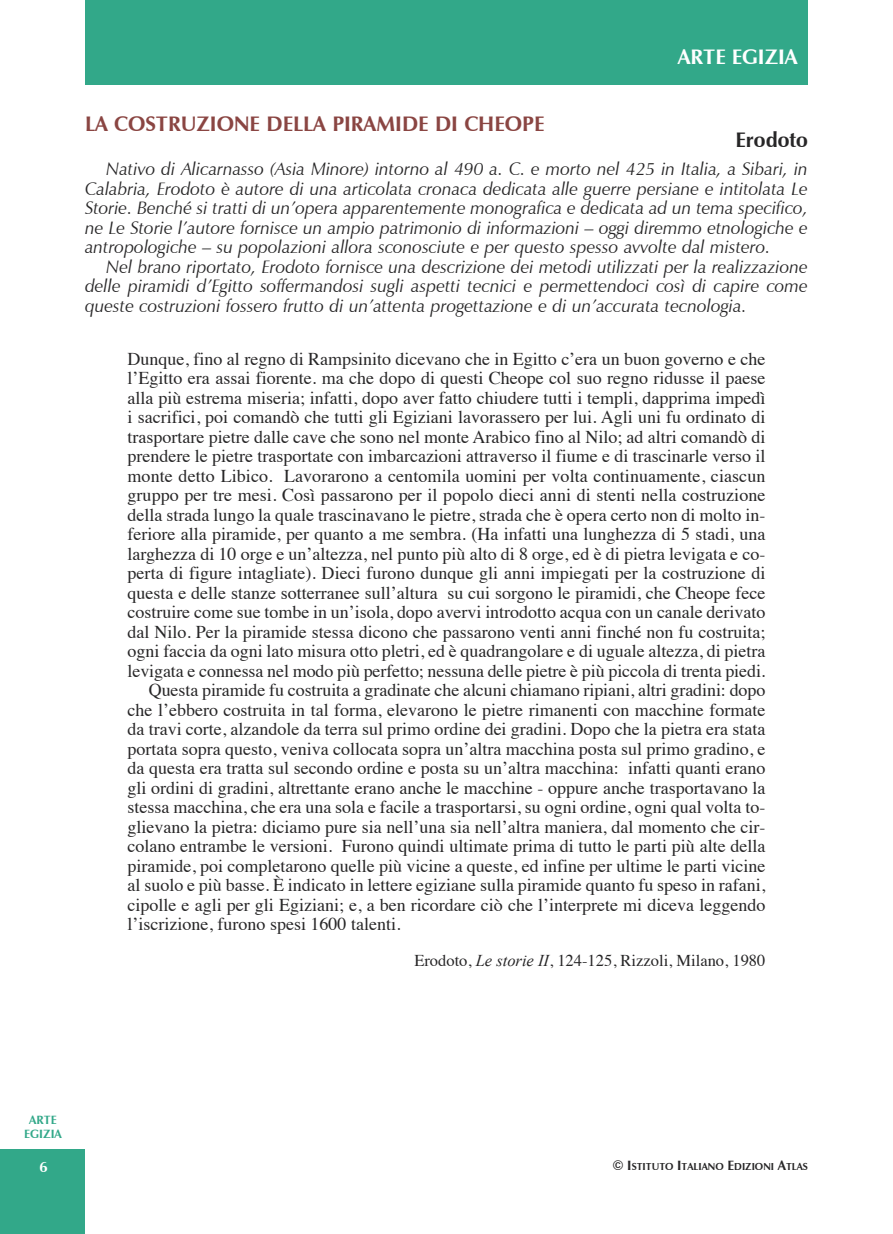
<style>
.page{position:relative;width:893px;height:1234px;background:#fff}
.page>*{position:absolute;margin:0;border:0;box-sizing:border-box;transform-origin:0 0}
.t1{font:700 21px "Zapf Humanist 601 BT";color:#8a4542}
.t2{font:700 21px "Zapf Humanist 601 BT";color:#fff}
.t3{font:700 21px "Zapf Humanist 601 BT";color:#272627}
.t4{font:18px "Times";color:#272627}
.t5{font:italic 18px/19.5px "Zapf Humanist 601 BT";color:#272627;text-align:justify}
.t6{font:16.5px "Times";color:#272627}
.t7{font:700 15px "Zapf Humanist 601 BT";color:#fff}
.t8{font:700 12px/13.5px "Zapf Humanist 601 BT";color:#32a889;text-align:center}
.t9{font:700 10.2px "Zapf Humanist 601 BT";color:#272627}
.s1{font-family:"Times New Roman";font-style:italic}
.s2{font-size:13.5px}
</style>
<div class="page">
<div style="left:0;top:1148px;width:85px;height:85px;background:#32a889"></div>
<div style="left:85px;top:0;width:723px;height:85px;background:#32a889"></div>
<p class="t2" style="left:678px;top:44px;width:121px">ARTE EGIZIA</p>
<p class="t1" style="left:85px;top:111px;width:461px">LA COSTRUZIONE DELLA PIRAMIDE DI CHEOPE</p>
<p class="t3" style="left:735px;top:127px;width:74px">ERODOTO</p>
<p class="t5" style="left:85px;top:159px;width:724px;text-indent:21px">Nativo di Alicarnasso (Asia Minore) intorno al 490 a. C. e morto nel 425 in Italia, a Sibari, in Calabria, Erodoto è autore di una articolata cronaca dedicata alle guerre persiane e intitolata Le Storie. Benché si tratti di un’opera apparentemente monografica e dedicata ad un tema specifico, ne Le Storie l’autore fornisce un ampio patrimonio di informazioni – oggi diremmo etnologiche e antropologiche – su popolazioni allora sconosciute e per questo spesso avvolte dal mistero.</p>
<p class="t5" style="left:85px;top:257px;width:724px;text-indent:21px">Nel brano riportato, Erodoto fornisce una descrizione dei metodi utilizzati per la realizzazione delle piramidi d’Egitto soffermandosi sugli aspetti tecnici e permettendoci così di capire come queste costruzioni fossero frutto di un’attenta progettazione e di un’accurata tecnologia.</p>
<p class="t4" style="left:128px;top:351px;width:639px">Dunque, fino al regno di Rampsinito dicevano che in Egitto c’era un buon governo e che</p>
<p class="t4" style="left:128px;top:370px;width:639px">l’Egitto era assai fiorente. ma che dopo di questi Cheope col suo regno ridusse il paese</p>
<p class="t4" style="left:128px;top:390px;width:639px">alla più estrema miseria; infatti, dopo aver fatto chiudere tutti i templi, dapprima impedì</p>
<p class="t4" style="left:128px;top:409px;width:639px">i sacrifici, poi comandò che tutti gli Egiziani lavorassero per lui. Agli uni fu ordinato di</p>
<p class="t4" style="left:128px;top:429px;width:639px">trasportare pietre dalle cave che sono nel monte Arabico fino al Nilo; ad altri comandò di</p>
<p class="t4" style="left:128px;top:448px;width:639px">prendere le pietre trasportate con imbarcazioni attraverso il fiume e di trascinarle verso il</p>
<p class="t4" style="left:128px;top:468px;width:639px">monte detto Libico. Lavorarono a centomila uomini per volta continuamente, ciascun</p>
<p class="t4" style="left:128px;top:487px;width:639px">gruppo per tre mesi. Così passarono per il popolo dieci anni di stenti nella costruzione</p>
<p class="t4" style="left:128px;top:507px;width:639px">della strada lungo la quale trascinavano le pietre, strada che è opera certo non di molto in-</p>
<p class="t4" style="left:128px;top:526px;width:639px">feriore alla piramide, per quanto a me sembra. (Ha infatti una lunghezza di 5 stadi, una</p>
<p class="t4" style="left:128px;top:546px;width:639px">larghezza di 10 orge e un’altezza, nel punto più alto di 8 orge, ed è di pietra levigata e co-</p>
<p class="t4" style="left:128px;top:565px;width:639px">perta di figure intagliate). Dieci furono dunque gli anni impiegati per la costruzione di</p>
<p class="t4" style="left:128px;top:585px;width:639px">questa e delle stanze sotterranee sull’altura su cui sorgono le piramidi, che Cheope fece</p>
<p class="t4" style="left:128px;top:604px;width:639px">costruire come sue tombe in un’isola, dopo avervi introdotto acqua con un canale derivato</p>
<p class="t4" style="left:128px;top:624px;width:639px">dal Nilo. Per la piramide stessa dicono che passarono venti anni finché non fu costruita;</p>
<p class="t4" style="left:128px;top:643px;width:639px">ogni faccia da ogni lato misura otto pletri, ed è quadrangolare e di uguale altezza, di pietra</p>
<p class="t4" style="left:128px;top:663px;width:639px">levigata e connessa nel modo più perfetto; nessuna delle pietre è più piccola di trenta piedi.</p>
<p class="t4" style="left:149px;top:682px;width:618px">Questa piramide fu costruita a gradinate che alcuni chiamano ripiani, altri gradini: dopo</p>
<p class="t4" style="left:128px;top:702px;width:639px">che l’ebbero costruita in tal forma, elevarono le pietre rimanenti con macchine formate</p>
<p class="t4" style="left:128px;top:721px;width:639px">da travi corte, alzandole da terra sul primo ordine dei gradini. Dopo che la pietra era stata</p>
<p class="t4" style="left:128px;top:741px;width:639px">portata sopra questo, veniva collocata sopra un’altra macchina posta sul primo gradino, e</p>
<p class="t4" style="left:128px;top:760px;width:639px">da questa era tratta sul secondo ordine e posta su un’altra macchina: infatti quanti erano</p>
<p class="t4" style="left:128px;top:780px;width:639px">gli ordini di gradini, altrettante erano anche le macchine - oppure anche trasportavano la</p>
<p class="t4" style="left:128px;top:799px;width:639px">stessa macchina, che era una sola e facile a trasportarsi, su ogni ordine, ogni qual volta to-</p>
<p class="t4" style="left:128px;top:819px;width:639px">glievano la pietra: diciamo pure sia nell’una sia nell’altra maniera, dal momento che cir-</p>
<p class="t4" style="left:128px;top:838px;width:639px">colano entrambe le versioni. Furono quindi ultimate prima di tutto le parti più alte della</p>
<p class="t4" style="left:128px;top:858px;width:639px">piramide, poi completarono quelle più vicine a queste, ed infine per ultime le parti vicine</p>
<p class="t4" style="left:128px;top:877px;width:639px">al suolo e più basse. è indicato in lettere egiziane sulla piramide quanto fu speso in rafani,</p>
<p class="t4" style="left:128px;top:897px;width:639px">cipolle e agli per gli Egiziani; e, a ben ricordare ciò che l’interprete mi diceva leggendo</p>
<p class="t4" style="left:128px;top:916px;width:274px">l’iscrizione, furono spesi 1600 talenti.</p>
<p class="t6" style="left:414px;top:953px;width:353px">Erodoto, <span class="s1">Le storie II</span>, 124-125, Rizzoli, Milano, 1980</p>
<p class="t8" style="left:24px;top:1113px;width:39px">ARTE<br>EGIZIA</p>
<p class="t7" style="left:40px;top:1157px;width:10px">6</p>
<p class="t9" style="left:612px;top:1160px;width:197px"><span class="s2">© I</span>STITUTO <span class="s2">I</span>TALIANO <span class="s2">E</span>DIZIONI <span class="s2">A</span>TLAS</p>
</div>
